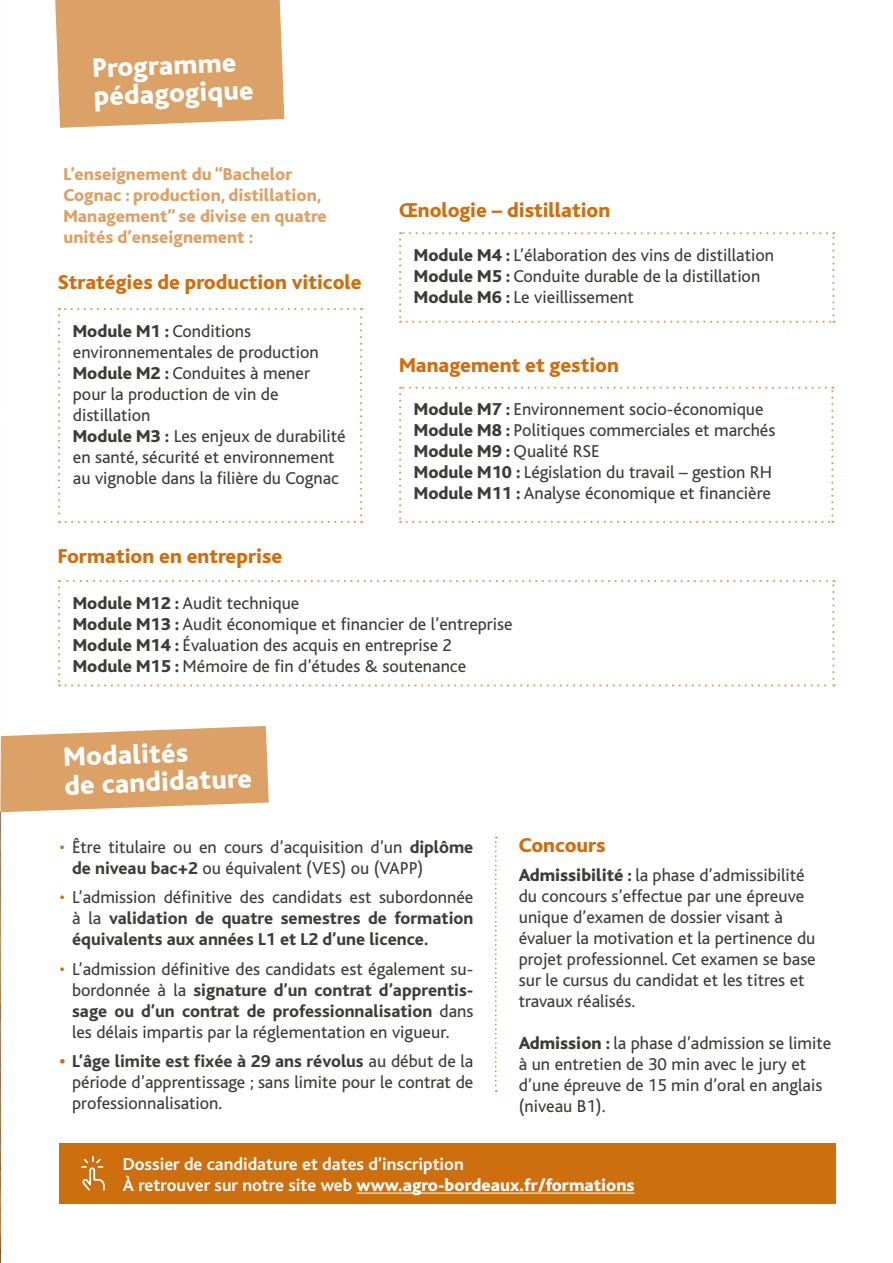
<style>
.page{position:relative;width:893px;height:1263px;background:#fff}
.page>*{position:absolute;margin:0;border:0;box-sizing:border-box;transform-origin:0 0}
.t1{font:800 27.9px/28px "Bliss";color:#fff}
.t2{font:800 21px "Bliss";color:#ce6f0f}
.t3{font:18px/21px "Bliss";color:#3c3c3b}
.t4{font:800 18px/21px "Bliss";color:#3c3c3b;text-align:justify}
.t5{font:800 18px/21px "Bliss";color:#dba166}
.t6{font:700 18px/21px "Bliss";color:#fff}
.s1{font-weight:800}
.s2{color:#ce6f0f}
.s3{font-weight:400;color:#ce6f0f}
.s4{font-weight:400}
.s5{font-weight:800;color:#ce6f0f}
</style>
<div class="page">
<div style="left:59px;top:1143px;width:777px;height:60px;background:#ce6f0f"></div>
<hr style="left:357px;top:1193px;width:278px;height:1px;background:#fff">
<svg style="left:495px;top:837px;width:2px;height:255px"></svg>
<hr style="left:0;top:418px;width:1px;height:394px;background:#fcf6f0">
<hr style="left:0;top:0;width:1px;height:404px;background:#fcf6f0">
<svg style="left:0;top:726px;width:269px;height:86px;background:#dfac78"></svg>
<svg style="left:399px;top:387px;width:434px;height:136px"></svg>
<svg style="left:58px;top:580px;width:776px;height:106px"></svg>
<svg style="left:399px;top:232px;width:435px;height:91px"></svg>
<svg style="left:58px;top:308px;width:304px;height:215px"></svg>
<div style="left:55px;top:0;width:229px;height:128px;background:#dba166"></div>
<svg style="left:81px;top:1156px;width:24px;height:35px"></svg>
<img style="left:0;top:812px;width:1px;height:451px">
<h1 class="t1" style="left:92px;top:55px;width:162px;rotate:-2deg">Programme pédagogique</h1>
<p class="t5" style="left:64px;top:164px;width:265px">L’enseignement du “Bachelor<br>Cognac : production, distillation,<br>Management” se divise en quatre unités d’enseignement :</p>
<p class="t2" style="left:58px;top:271px;width:305px">Stratégies de production viticole</p>
<p class="t3" style="left:73px;top:320px;width:274px"><span class="s1">Module M1 :</span> Conditions environnementales de production<br><span class="s1">Module M2 :</span> Conduites à mener pour la production de vin de distillation<br><span class="s1">Module M3 :</span> Les enjeux de durabilité en santé, sécurité et environnement au vignoble dans la filière du Cognac</p>
<p class="t2" style="left:58px;top:545px;width:226px">Formation en entreprise</p>
<p class="t2" style="left:399px;top:199px;width:213px">Œnologie – distillation</p>
<p class="t3" style="left:414px;top:245px;width:362px"><span class="s1">Module M4 :</span> L’élaboration des vins de distillation<br><span class="s1">Module M5 :</span> Conduite durable de la distillation<br><span class="s1">Module M6 :</span> Le vieillissement</p>
<p class="t2" style="left:399px;top:354px;width:221px">Management et gestion</p>
<p class="t3" style="left:414px;top:399px;width:363px"><span class="s1">Module M7 :</span> Environnement socio-économique <span class="s1">Module M8 :</span> Politiques commerciales et marchés <span class="s1">Module M9 :</span> Qualité RSE<br><span class="s1">Module M10 :</span> Législation du travail – gestion RH <span class="s1">Module M11 :</span> Analyse économique et financière</p>
<p class="t3" style="left:73px;top:592px;width:441px"><span class="s1">Module M12 :</span> Audit technique<br><span class="s1">Module M13 :</span> Audit économique et financier de l’entreprise <span class="s1">Module M14 :</span> Évaluation des acquis en entreprise 2<br><span class="s1">Module M15 :</span> Mémoire de fin d’études &amp; soutenance</p>
<h1 class="t1" style="left:63px;top:743px;width:189px;rotate:-2deg">Modalités<br>de candidature</h1>
<p class="t3" style="left:72px;top:836px;width:403px;text-indent:-13px"><span class="s2">•</span> Être titulaire ou en cours d’acquisition d’un <span class="s1">diplôme de niveau bac+2</span> ou équivalent (VES) ou (VAPP)</p>
<p class="t4" style="left:72px;top:887px;width:403px;text-indent:-13px"><span class="s3">•</span> <span class="s4">L’admission définitive des candidats est subordonnée à la</span> validation de quatre semestres de formation équivalents aux années L1 et L2 d’une licence.</p>
<p class="t3" style="left:72px;top:958px;width:403px;text-align:justify;text-indent:-13px"><span class="s2">•</span> L’admission définitive des candidats est également su&shy;bordonnée à la <span class="s1">signature d’un contrat d’apprentis&shy;sage ou d’un contrat de professionnalisation</span> dans les délais impartis par la réglementation en vigueur.</p>
<p class="t3" style="left:72px;top:1051px;width:403px;text-align:justify;text-indent:-13px"><span class="s5">•</span> <span class="s1">L’âge limite est fixée à 29 ans révolus</span> au début de la période d’apprentissage ; sans limite pour le contrat de professionnalisation.</p>
<p class="t2" style="left:519px;top:834px;width:88px">Concours</p>
<p class="t3" style="left:519px;top:865px;width:299px"><span class="s1">Admissibilité :</span> la phase d’admissibilité du concours s’effectue par une épreuve unique d’examen de dossier visant à évaluer la motivation et la pertinence du projet professionnel. Cet examen se base sur le cursus du candidat et les titres et travaux réalisés.</p>
<p class="t3" style="left:519px;top:1033px;width:314px"><span class="s1">Admission :</span> la phase d’admission se limite à un entretien de 30 min avec le jury et d’une épreuve de 15 min d’oral en anglais (niveau B1).</p>
<p class="t6" style="left:123px;top:1154px;width:513px">Dossier de candidature et dates d’inscription<br>À retrouver sur notre site web <span class="s1">www.agro-bordeaux.fr/formations</span></p>
</div>
